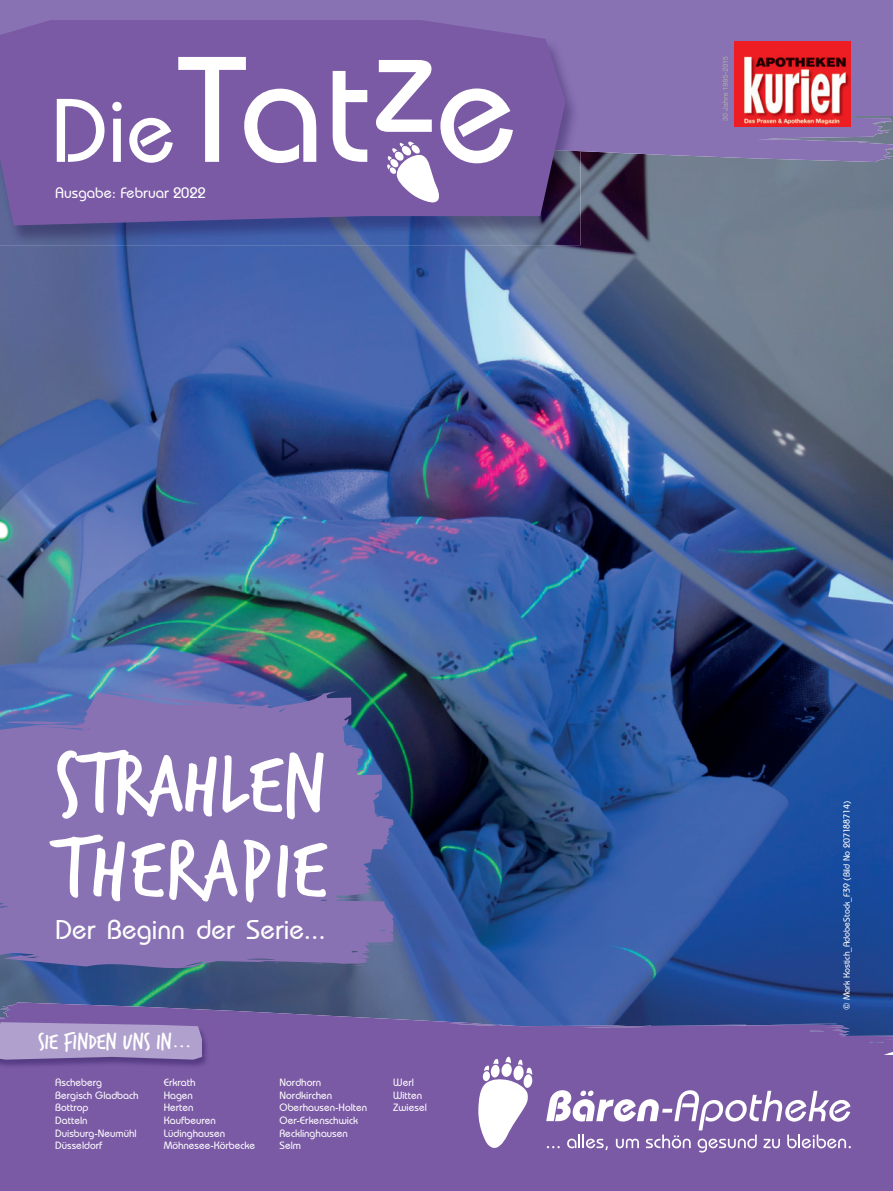
<style>
.page{position:relative;width:893px;height:1191px;background:#fff}
.page>*{position:absolute;margin:0;border:0;box-sizing:border-box;transform-origin:0 0}
.t1{font:500 150px "Bauhaus IT Cby BT";letter-spacing:.005em;color:#fff}
.t2{font:90px/84.8px "Trash Hand";letter-spacing:.02em;color:#fff}
.t3{font:500 27px "Bauhaus IT Cby BT";color:#fff}
.t4{font:24px "Trash Hand";color:#fff}
.t5{font:500 15px "Bauhaus IT Cby BT";color:#fff}
.t6{font:500 10.5px/12.6px "Bauhaus IT Cby BT";color:#fff}
.t7{font:500 9px "Bauhaus IT Cby BT";color:#fff}
.s1{font-size:90px}
</style>
<div class="page">
<img style="left:0;top:162px;width:893px;height:840px">
<svg style="left:0;top:1002px;width:893px;height:53px;background:#61579c"></svg>
<div style="left:0;top:1055px;width:893px;height:136px;background:#7b5aa5"></div>
<svg style="left:580px;top:116px;width:313px;height:46px;background:#8471a9"></svg>
<div style="left:0;top:0;width:893px;height:116px;background:#8972b3"></div>
<img style="left:0;top:151px;width:580px;height:94px">
<img style="left:566px;top:84px;width:14px;height:67px">
<svg style="left:0;top:20px;width:566px;height:205px;background:#7859a3"></svg>
<svg style="left:387px;top:141px;width:53px;height:62px"></svg>
<svg style="left:723px;top:57px;width:5px;height:64px"></svg>
<div style="left:734px;top:41px;width:117px;height:85px;background:#ee1c25"></div>
<img style="left:744px;top:56px;width:106px;height:69px">
<img style="left:0;top:1022px;width:210px;height:44px">
<svg style="left:0;top:1022px;width:202px;height:37px;background:#aa99c9"></svg>
<svg style="left:478px;top:1056px;width:55px;height:92px"></svg>
<svg style="left:546px;top:1090px;width:305px;height:62px"></svg>
<svg style="left:2px;top:768px;width:391px;height:205px;background:#5e659d"></svg>
<svg style="left:0;top:690px;width:363px;height:269px;background:#8471b2"></svg>
<h1 class="t1" style="left:51px;top:17px;width:468px"><span class="s1">Die</span>Tatze</h1>
<h3 class="t5" style="left:55px;top:183px;width:152px">Ausgabe: Februar 2022</h3>
<h2 class="t2" style="left:55px;top:746px;width:272px">STRAHLEN<br>THERAPIE</h2>
<h3 class="t3" style="left:55px;top:913px;width:272px">Der Beginn der Serie...</h3>
<h3 class="t4" style="left:38px;top:1030px;width:154px">SIE FINDEN UNS IN...</h3>
<p class="t6" style="left:55px;top:1076px;width:85px">Ascheberg<br>Bergisch Gladbach<br>Bottrop<br>Datteln<br>Duisburg-Neumühl<br>Düsseldorf</p>
<p class="t6" style="left:164px;top:1076px;width:93px">Erkrath<br>Hagen<br>Herten<br>Kaufbeuren<br>Lüdinghausen<br>Möhnesee-Körbecke</p>
<p class="t6" style="left:280px;top:1076px;width:89px">Nordhorn<br>Nordkirchen<br>Oberhausen-Holten<br>Oer-Erkenschwick<br>Recklinghausen<br>Selm</p>
<p class="t6" style="left:393px;top:1076px;width:35px">Werl<br>Witten<br>Zwiesel</p>
<p class="t7" style="left:841px;top:1010px;width:211px;rotate:-90deg">© Mark Kostich_AdobeStock_F39 (Bild No 207188714)</p>
</div>
